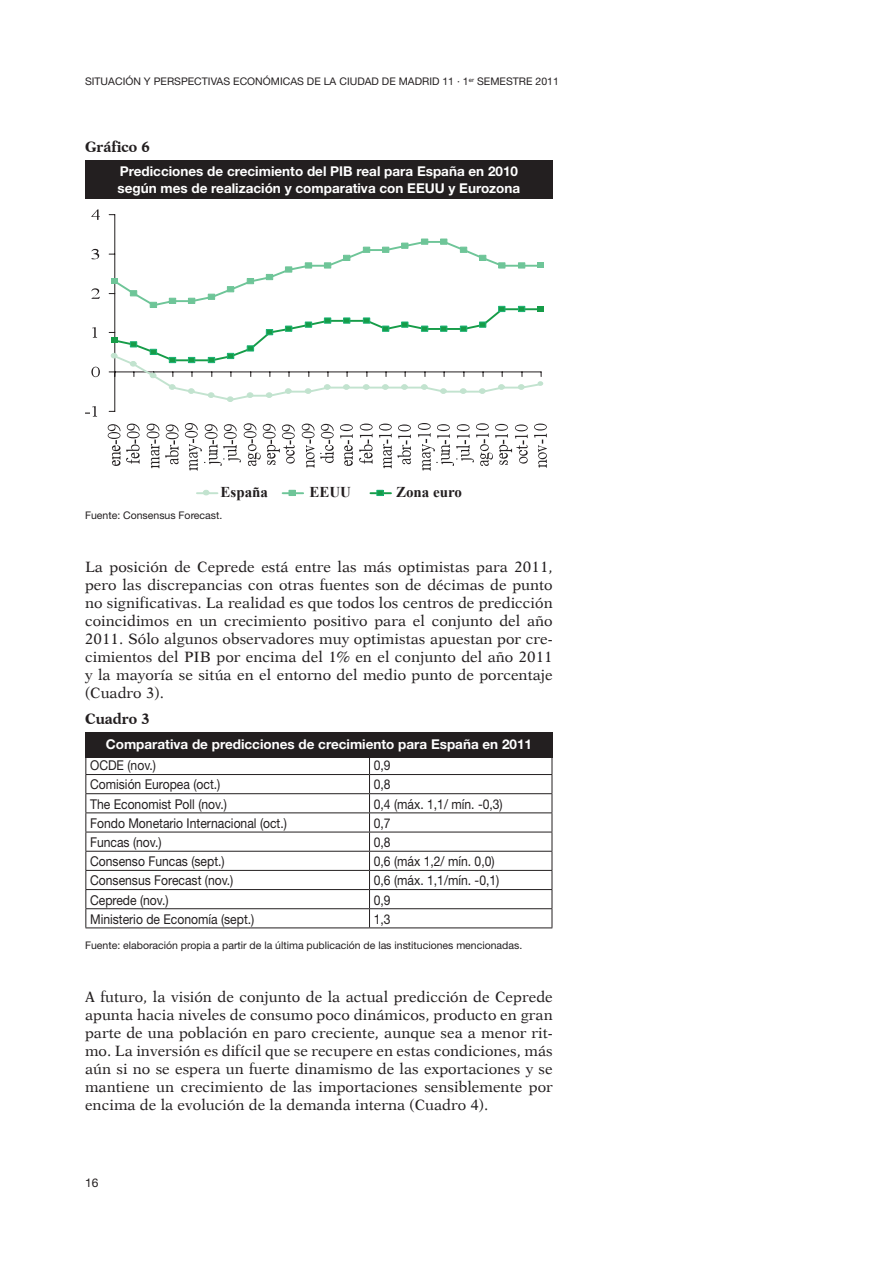
<style>
.page{position:relative;width:893px;height:1263px;background:#fff}
.page>*{position:absolute;margin:0;border:0;box-sizing:border-box;transform-origin:0 0}
.t1{font:15px/18px "Dutch 823 BT Roman B";color:#231f20;text-align:justify}
.t2{font:700 15px "Times New Roman";color:#231f20}
.t3{font:15px "Dutch 823 BT Bold B";color:#231f20}
.t4{font:13.5px "Helvetica Neue";color:#231f20;scale:.9 1}
.t5{font:700 13.5px/16.2px "Helvetica Neue LT Std";color:#fff}
.t6{font:12px "Helvetica Neue LT Std";color:#231f20}
.t7{font:10.5px "Helvetica Neue";color:#231f20}
.t8{font:10.5px "Helvetica Neue LT Std";color:#231f20}
</style>
<div class="page">
<div style="left:85px;top:732px;width:468px;height:26px;background:#231f20"></div>
<div style="left:85px;top:160px;width:468px;height:39px;background:#231f20"></div>
<hr style="left:85px;top:774px;width:284px;height:1px;background:#231f20">
<hr style="left:369px;top:774px;width:183px;height:1px;background:#231f20">
<hr style="left:85px;top:793px;width:284px;height:1px;background:#231f20">
<hr style="left:369px;top:793px;width:183px;height:1px;background:#231f20">
<hr style="left:85px;top:812px;width:284px;height:1px;background:#231f20">
<hr style="left:369px;top:812px;width:183px;height:1px;background:#231f20">
<hr style="left:85px;top:832px;width:284px;height:1px;background:#231f20">
<hr style="left:369px;top:832px;width:183px;height:1px;background:#231f20">
<hr style="left:85px;top:851px;width:284px;height:1px;background:#231f20">
<hr style="left:369px;top:851px;width:183px;height:1px;background:#231f20">
<hr style="left:85px;top:870px;width:284px;height:1px;background:#231f20">
<hr style="left:369px;top:870px;width:183px;height:1px;background:#231f20">
<hr style="left:85px;top:889px;width:284px;height:1px;background:#231f20">
<hr style="left:369px;top:889px;width:183px;height:1px;background:#231f20">
<hr style="left:85px;top:908px;width:284px;height:1px;background:#231f20">
<svg style="left:85px;top:758px;width:1px;height:169px"></svg>
<hr style="left:369px;top:908px;width:183px;height:1px;background:#231f20">
<svg style="left:369px;top:758px;width:1px;height:169px"></svg>
<svg style="left:552px;top:758px;width:1px;height:169px"></svg>
<hr style="left:85px;top:927px;width:284px;height:1px;background:#231f20">
<hr style="left:369px;top:927px;width:183px;height:1px;background:#231f20">
<hr style="left:114px;top:215px;width:1px;height:196px;background:#231f20">
<svg style="left:109px;top:239px;width:435px;height:163px"></svg>
<svg style="left:85px;top:406px;width:12px;height:11px"></svg>
<svg style="left:91px;top:367px;width:9px;height:10px"></svg>
<svg style="left:92px;top:327px;width:5px;height:11px"></svg>
<svg style="left:91px;top:288px;width:9px;height:11px"></svg>
<svg style="left:91px;top:249px;width:8px;height:10px"></svg>
<svg style="left:91px;top:209px;width:9px;height:11px"></svg>
<svg style="left:108px;top:424px;width:12px;height:42px"></svg>
<svg style="left:126px;top:424px;width:14px;height:40px"></svg>
<svg style="left:147px;top:424px;width:12px;height:44px"></svg>
<svg style="left:165px;top:424px;width:14px;height:40px"></svg>
<svg style="left:185px;top:423px;width:110px;height:48px"></svg>
<svg style="left:302px;top:424px;width:12px;height:44px"></svg>
<svg style="left:320px;top:424px;width:14px;height:39px"></svg>
<svg style="left:340px;top:424px;width:13px;height:42px"></svg>
<svg style="left:359px;top:424px;width:14px;height:40px"></svg>
<svg style="left:379px;top:424px;width:32px;height:44px"></svg>
<svg style="left:418px;top:423px;width:110px;height:48px"></svg>
<svg style="left:534px;top:424px;width:13px;height:44px"></svg>
<hr style="left:197px;top:492px;width:20px;height:2px;background:#c2e3cf">
<svg style="left:203px;top:490px;width:6px;height:5px"></svg>
<hr style="left:283px;top:492px;width:20px;height:2px;background:#6ec598">
<div style="left:289px;top:490px;width:7px;height:6px;border:1px solid #6ec598"></div>
<hr style="left:370px;top:492px;width:21px;height:2px;background:#169c48">
<div style="left:376px;top:490px;width:7px;height:6px;border:1px solid #19b273"></div>
<p class="t8" style="left:85px;top:75px;width:157px">SITUACIÓN Y PERSPECTIVAS ECONÓMICAS</p>
<p class="t8" style="left:307px;top:75px;width:40px">DELACIUDAD</p>
<p class="t8" style="left:382px;top:75px;width:25px">DE MADRID</p>
<p class="t8" style="left:442px;top:75px;width:118px">11 · 1<sup>ER</sup> SEMESTRE 2011</p>
<p class="t3" style="left:85px;top:137px;width:66px">Gráfico 6</p>
<p class="t5" style="left:118px;top:163px;width:404px">Predicciones de crecimiento del PIB real para España en 2010 según mes de realización y comparativa con EEUU y Eurozona</p>
<p class="t2" style="left:221px;top:481px;width:49px">España</p>
<p class="t2" style="left:309px;top:481px;width:43px">EEUU</p>
<p class="t2" style="left:396px;top:481px;width:68px">Zona euro</p>
<p class="t7" style="left:85px;top:509px;width:139px">Fuente: Consensus Forecast.</p>
<p class="t1" style="left:85px;top:557px;width:469px">La posición de Ceprede está entre las más optimistas para 2011, pero las discrepancias con otras fuentes son de décimas de punto no significativas. La realidad es que todos los centros de predicción coincidimos en un crecimiento positivo para el conjunto del año 2011. Sólo algunos observadores muy optimistas apuestan por cre&shy;cimientos del PIB por encima del 1% en el conjunto del año 2011 y la mayoría se sitúa en el entorno del medio punto de porcentaje (Cuadro 3).</p>
<p class="t3" style="left:85px;top:710px;width:66px">Cuadro 3</p>
<p class="t5" style="left:106px;top:736px;width:428px">Comparativa de predicciones de crecimiento para España en 2011</p>
<p class="t4" style="left:90px;top:757px;width:75px">OCDE (nov.)</p>
<p class="t4" style="left:374px;top:757px;width:20px">0,9</p>
<p class="t4" style="left:90px;top:777px;width:146px">Comisión Europea (oct.)</p>
<p class="t4" style="left:374px;top:777px;width:20px">0,8</p>
<p class="t4" style="left:90px;top:796px;width:154px">The Economist Poll (nov.)</p>
<p class="t4" style="left:374px;top:796px;width:145px">0,4 (máx. 1,1/ mín. -0,3)</p>
<p class="t4" style="left:90px;top:815px;width:220px">Fondo Monetario Internacional (oct.)</p>
<p class="t4" style="left:374px;top:815px;width:20px">0,7</p>
<p class="t4" style="left:90px;top:834px;width:81px">Funcas (nov.)</p>
<p class="t4" style="left:374px;top:834px;width:20px">0,8</p>
<p class="t4" style="left:90px;top:853px;width:151px">Consenso Funcas (sept.)</p>
<p class="t4" style="left:374px;top:853px;width:136px">0,6 (máx 1,2/ mín. 0,0)</p>
<p class="t4" style="left:90px;top:872px;width:161px">Consensus Forecast (nov.)</p>
<p class="t4" style="left:374px;top:872px;width:141px">0,6 (máx. 1,1/mín. -0,1)</p>
<p class="t4" style="left:90px;top:892px;width:89px">Ceprede (nov.)</p>
<p class="t4" style="left:374px;top:892px;width:20px">0,9</p>
<p class="t4" style="left:90px;top:911px;width:184px">Ministerio de Economía (sept.)</p>
<p class="t4" style="left:374px;top:911px;width:20px">1,3</p>
<p class="t7" style="left:85px;top:939px;width:439px">Fuente: elaboración propia a partir de la última publicación de las instituciones mencionadas.</p>
<p class="t1" style="left:85px;top:987px;width:469px">A futuro, la visión de conjunto de la actual predicción de Ceprede apunta hacia niveles de consumo poco dinámicos, producto en gran parte de una población en paro creciente, aunque sea a menor rit&shy;mo. La inversión es difícil que se recupere en estas condiciones, más aún si no se espera un fuerte dinamismo de las exportaciones y se mantiene un crecimiento de las importaciones sensiblemente por encima de la evolución de la demanda interna (Cuadro 4).</p>
<p class="t6" style="left:85px;top:1175px;width:15px">16</p>
</div>
